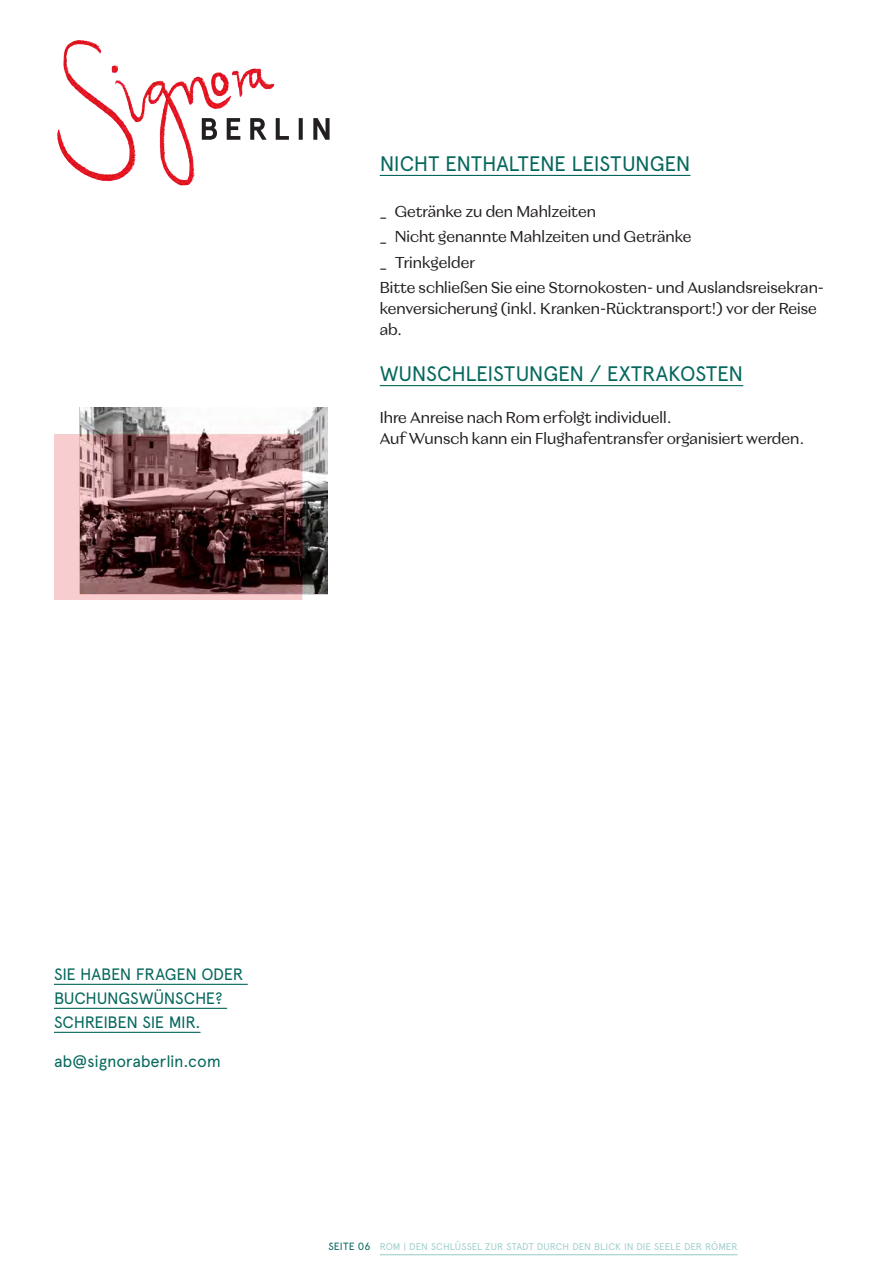
<style>
.page{position:relative;width:893px;height:1263px;background:#fff}
.page>*{position:absolute;margin:0;border:0;box-sizing:border-box;transform-origin:0 0}
.t1{font:21px "Apercu";letter-spacing:-.01em;color:#06685d}
.t2{font:16.5px/24px "Apercu";letter-spacing:-.015em;color:#06685d}
.t3{font:15.75px/25.2px "Magnat Text";color:#231f20}
.t4{font:9.75px "Apercu";color:#a2d0ce}
.s1{font-size:10.5px;color:#06685d}
</style>
<div class="page">
<img style="left:57px;top:40px;width:218px;height:146px">
<svg style="left:202px;top:118px;width:128px;height:22px"></svg>
<hr style="left:380px;top:1254px;width:358px;height:1px;background:#a2d0ce">
<hr style="left:380px;top:175px;width:310px;height:1px;background:#06685d">
<hr style="left:380px;top:385px;width:363px;height:1px;background:#06685d">
<img style="left:54px;top:408px;width:274px;height:192px">
<hr style="left:54px;top:984px;width:194px;height:1px;background:#06685d">
<hr style="left:54px;top:1008px;width:173px;height:1px;background:#06685d">
<hr style="left:54px;top:1032px;width:147px;height:1px;background:#06685d">
<h1 class="t1" style="left:380px;top:151px;width:312px">NICHT ENTHALTENE LEISTUNGEN</h1>
<p class="t3" style="left:380px;top:199px;width:446px">_ Getränke zu den Mahlzeiten<br>_ Nicht genannte Mahlzeiten und Getränke<br>_ Trinkgelder<br>Bitte schließen Sie eine Stornokosten- und Auslandsreisekran-</p>
<p class="t3" style="left:380px;top:298px;width:439px;line-height:21px">kenversicherung (inkl. Kranken-Rücktransport!) vor der Reise ab.</p>
<h1 class="t1" style="left:380px;top:361px;width:365px">WUNSCHLEISTUNGEN / EXTRAKOSTEN</h1>
<p class="t3" style="left:380px;top:407px;width:426px;line-height:21px">Ihre Anreise nach Rom erfolgt individuell.<br>Auf Wunsch kann ein Flughafentransfer organisiert werden.</p>
<p class="t2" style="left:54px;top:962px;width:191px">SIE HABEN FRAGEN ODER<br>BUCHUNGSWÜNSCHE?<br>SCHREIBEN SIE MIR.</p>
<p class="t2" style="left:54px;top:1049px;width:169px">ab@signoraberlin.com</p>
<p class="t4" style="left:328px;top:1241px;width:411px"><span class="s1">SEITE 06</span> ROM | DEN SCHLÜSSEL ZUR STADT DURCH DEN BLICK IN DIE SEELE DER RÖMER</p>
</div>
